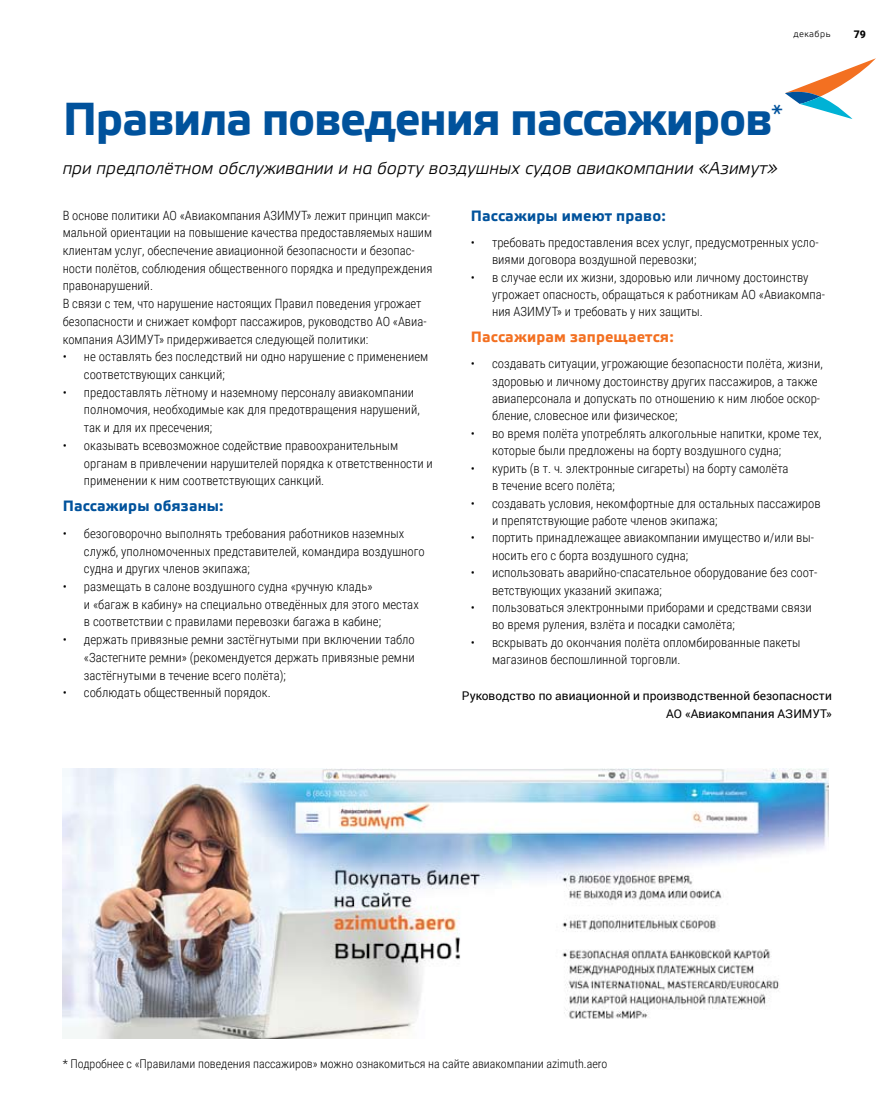
<style>
.page{position:relative;width:893px;height:1106px;background:#fff}
.page>*{position:absolute;margin:0;border:0;box-sizing:border-box;transform-origin:0 0}
.t1{font:700 46.2px "Elektra Text Pro";letter-spacing:-.03em;color:#00529c}
.t2{font:italic 17.25px "Elektra Light Pro";color:#000}
.t3{font:700 15px "Elektra Text Pro";letter-spacing:.01em;color:#00529c}
.t4{font:700 15px "Elektra Text Pro";letter-spacing:.01em;color:#f37021}
.t5{font:300 12.75px/17.7px "Roboto Condensed";color:#000}
.t6{font:300 12px "Roboto Condensed";color:#000}
.t7{font:12px/18px "Roboto";color:#000;text-align:right}
.t8{font:900 10.5px "Roboto";color:#000}
.t9{font:9px "Elektra Light Pro";letter-spacing:.05em;color:#000}
.s1{font-family:"Roboto"}
</style>
<div class="page">
<img style="left:63px;top:768px;width:766px;height:270px">
<svg style="left:785px;top:58px;width:91px;height:61px"></svg>
<p class="t9" style="left:793px;top:30px;width:39px">декабрь</p>
<p class="t8" style="left:854px;top:27px;width:14px">79</p>
<h1 class="t1" style="left:63px;top:94px;width:722px">Правила поведения пассажиров<sup>*</sup></h1>
<h2 class="t2" style="left:63px;top:159px;width:717px">при предполётном обслуживании и на борту воздушных судов авиакомпании «Азимут»</h2>
<p class="t5" style="left:63px;top:206px;width:371px">В основе политики АО «Авиакомпания АЗИ МУТ» лежит принцип макси&shy;мальной ориентации на повышение качества предоставляемых нашим клиентам услуг, обеспечение авиационной безопасности и безопас&shy;ности полётов, соблюдения общественного порядка и предупреждения правонарушений.<br>В связи с тем, что нарушение настоящих Правил поведения угрожает безопасности и снижает комфорт пассажиров, руководство АО «Авиа&shy;компания АЗИ МУТ» придерживается следующей политики:</p>
<p class="t5" style="left:84px;top:347px;width:346px;text-indent:-21px">• не оставлять без последствий ни одно нарушение с применением соответствующих санкций;</p>
<p class="t5" style="left:84px;top:383px;width:337px;text-indent:-21px">• предоставлять лётному и наземному персоналу авиакомпании полномочия, необходимые как для предотвращения нарушений, так и для их пресечения;</p>
<p class="t5" style="left:84px;top:436px;width:350px;text-indent:-21px">• оказывать всевозможное содействие правоохранительным органам в привлечении нарушителей порядка к ответственности и применении к ним соответствующих санкций.</p>
<p class="t3" style="left:63px;top:498px;width:163px">Пассажиры обязаны:</p>
<p class="t5" style="left:84px;top:524px;width:342px;text-indent:-21px"><span class="s1">•</span> безоговорочно выполнять требования работников наземных служб, уполномоченных представителей, командира воздушного судна и других членов экипажа;</p>
<p class="t5" style="left:84px;top:577px;width:336px;text-indent:-21px">• размещать в салоне воздушного судна «ручную кладь»<br>и «багаж в кабину» на специально отведённых для этого местах в соответствии с правилами перевозки багажа в кабине;</p>
<p class="t5" style="left:84px;top:630px;width:332px;text-align:justify;text-indent:-21px">• держать привязные ремни застёгнутыми при включении табло «Застегните ремни» (рекомендуется держать привязные ремни застёгнутыми в течение всего полёта);</p>
<p class="t5" style="left:63px;top:683px;width:210px">• соблюдать общественный порядок.</p>
<p class="t3" style="left:471px;top:207px;width:197px">Пассажиры имеют право:</p>
<p class="t5" style="left:492px;top:233px;width:328px;text-indent:-21px">• требовать предоставления всех услуг, предусмотренных усло&shy;виями договора воздушной перевозки;</p>
<p class="t5" style="left:492px;top:268px;width:335px;text-indent:-21px">• в случае если их жизни, здоровью или личному достоинству угрожает опасность, обращаться к работникам АО «Авиакомпа&shy;ния АЗИ МУТ» и требовать у них защиты.</p>
<p class="t4" style="left:471px;top:329px;width:205px">Пассажирам запрещается:</p>
<p class="t5" style="left:492px;top:354px;width:332px;text-indent:-21px">• создавать ситуации, угрожающие безопасности полёта, жизни, здоровью и личному достоинству других пассажиров, а также авиаперсонала и допускать по отношению к ним любое оскор&shy;бление, словесное или физическое;</p>
<p class="t5" style="left:492px;top:424px;width:331px;text-indent:-21px">• во время полёта употреблять алкогольные напитки, кроме тех, которые были предложены на борту воздушного судна;</p>
<p class="t5" style="left:492px;top:459px;width:298px;text-indent:-21px">• курить (в т. ч. электронные сигареты) на борту самолёта в течение всего полёта;</p>
<p class="t5" style="left:492px;top:494px;width:330px;text-indent:-21px">• создавать условия, некомфортные для остальных пассажиров и препятствующие работе членов экипажа;</p>
<p class="t5" style="left:492px;top:528px;width:324px;text-indent:-21px">• портить принадлежащее авиакомпании имущество и/или вы&shy;носить его с борта воздушного судна;</p>
<p class="t5" style="left:492px;top:563px;width:327px;text-indent:-21px">• использовать аварийно-спасательное оборудование без соот&shy;ветствующих указаний экипажа;</p>
<p class="t5" style="left:492px;top:598px;width:321px;text-indent:-21px">• пользоваться электронными приборами и средствами связи во время руления, взлёта и посадки самолёта;</p>
<p class="t5" style="left:492px;top:633px;width:310px;text-indent:-21px">• вскрывать до окончания полёта опломбированные пакеты магазинов беспошлинной торговли.</p>
<p class="t7" style="left:462px;top:687px;width:371px">Руководство по авиационной и производственной безопасности<br>АО «Авиакомпания АЗИМУТ»</p>
<p class="t6" style="left:63px;top:1054px;width:546px">* Подробнее с «Правилами поведения пассажиров» можно ознакомиться на сайте авиакомпании azimuth.aero</p>
</div>
